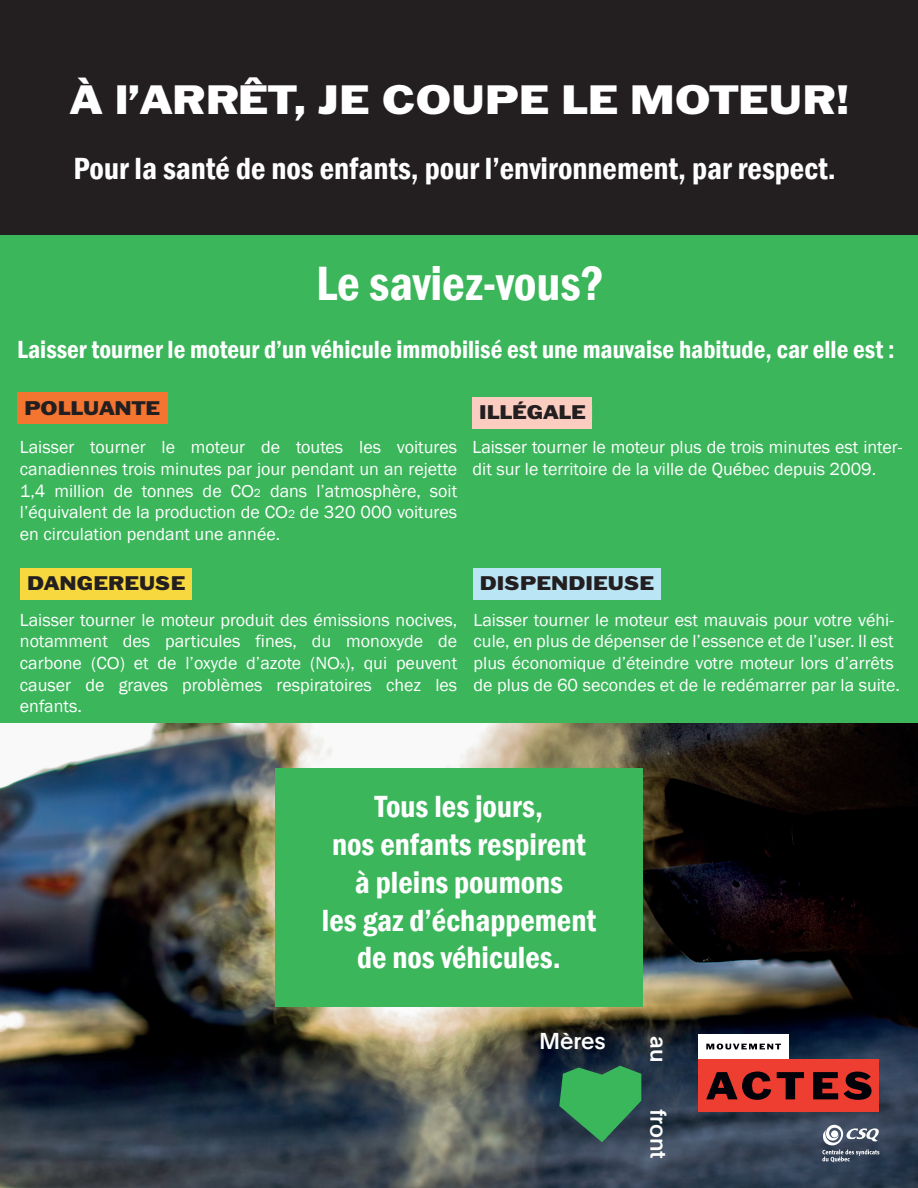
<style>
.page{position:relative;width:918px;height:1188px;background:#fff}
.page>*{position:absolute;margin:0;border:0;box-sizing:border-box;transform-origin:0 0}
.t1{font:600 condensed 49.5px "Franklin Gothic";color:#fff}
.t2{font:expanded 40.5px "Franklin ATFBQ";letter-spacing:.02em;color:#fff}
.t3{font:600 condensed 31.5px/37.8px "Franklin Gothic";color:#fff;text-align:center}
.t4{font:600 condensed 25.5px "Franklin Gothic";color:#fff}
.t5{font:500 22.35px "Plain";color:#fff}
.t6{font:expanded 19.5px "Franklin ATFBQ";letter-spacing:.02em;color:#231f20}
.t7{font:expanded 19.5px "Franklin ATFBQ";color:#231f20}
.t8{font:18px/21.6px "Franklin Gothic";color:#fff;text-align:justify}
.s1{color:#f37530}
.s2{color:#facdc0}
.s3{font-family:"Arial";font-size:16.5px}
.s4{font-size:12px}
.s5{color:#f8d83f}
.s6{color:#bae5f5}
.s7{color:#3bb65b}
</style>
<div class="page">
<img style="left:1px;top:722px;width:917px;height:466px">
<div style="left:0;top:0;width:918px;height:722px;background:#3bb65b"></div>
<div style="left:17px;top:393px;width:151px;height:31px;background:#f37530"></div>
<div style="left:473px;top:397px;width:119px;height:31px;background:#facdc0"></div>
<div style="left:20px;top:568px;width:172px;height:32px;background:#f8d83f"></div>
<div style="left:473px;top:568px;width:187px;height:32px;background:#bae5f5"></div>
<div style="left:275px;top:769px;width:368px;height:238px;background:#3bb65b"></div>
<div style="left:0;top:0;width:918px;height:235px;background:#231f20"></div>
<svg style="left:822px;top:1125px;width:57px;height:37px"></svg>
<div style="left:698px;top:1034px;width:91px;height:25px;background:#fff"></div>
<svg style="left:706px;top:1044px;width:75px;height:6px"></svg>
<div style="left:698px;top:1059px;width:181px;height:53px;background:#ee3e31"></div>
<svg style="left:706px;top:1072px;width:65px;height:28px"></svg>
<svg style="left:777px;top:1072px;width:27px;height:27px"></svg>
<svg style="left:813px;top:1072px;width:25px;height:27px"></svg>
<svg style="left:844px;top:1072px;width:28px;height:28px"></svg>
<svg style="left:559px;top:1066px;width:82px;height:76px"></svg>
<h2 class="t2" style="left:70px;top:75px;width:780px">À l’ARRÊT, JE COUPE LE MOTEUR!</h2>
<h3 class="t3" style="left:73px;top:149px;width:764px">Pour la santé de nos enfants, pour l’environnement, par respect.</h3>
<h1 class="t1" style="left:316px;top:251px;width:290px">Le saviez-vous?</h1>
<h3 class="t4" style="left:17px;top:332px;width:879px">Laisser tourner le moteur d’un véhicule immobilisé est une mauvaise habitude, car elle est :</h3>
<p class="t6" style="left:17px;top:396px;width:152px"><span class="s1">I</span>POLLUANTE<span class="s1">I</span></p>
<p class="t7" style="left:473px;top:400px;width:122px"><span class="s2">I</span>ILLÉGALE<span class="s2">I</span></p>
<p class="t8" style="left:20px;top:437px;width:439px">Laisser tourner le moteur de toutes les voitures canadiennes trois minutes par jour pendant un an rejette 1,4 million de tonnes de C<span class="s3">O</span><span class="s4">2</span> dans l’atmosphère, soit l’équivalent de la production de C<span class="s3">O</span><span class="s4">2</span> de 320 000 voitures en circulation pendant une année.</p>
<p class="t8" style="left:473px;top:437px;width:431px">Laisser tourner le moteur plus de trois minutes est inter&shy;dit sur le territoire de la ville de Québec depuis 2009.</p>
<p class="t6" style="left:20px;top:571px;width:174px"><span class="s5">I</span>DANGEREUSE<span class="s5">I</span></p>
<p class="t6" style="left:473px;top:571px;width:190px"><span class="s6">I</span>DISPENDIEUSE<span class="s6">I</span></p>
<p class="t8" style="left:20px;top:609px;width:439px">Laisser tourner le moteur produit des émissions nocives, notamment des particules fines, du monoxyde de carbone<span class="s7">o</span>(C<span class="s3">O</span>) et de l’oxyde d’azote (N<span class="s3">O</span><span class="s4">x</span>), qui peuvent causer de graves problèmes respiratoires chez les enfants.</p>
<p class="t8" style="left:474px;top:609px;width:428px;text-align:left">Laisser tourner le moteur est mauvais pour votre véhi&shy;cule, en plus de dépenser de l’essence et de l’user. Il est plus économique d’éteindre votre moteur lors d’arrêts de plus de 60 secondes et de le redémarrer par la suite.</p>
<h3 class="t3" style="left:322px;top:787px;width:276px">Tous les jours,<br>nos enfants respirent à pleins poumons<br>les gaz d’échappement de nos véhicules.</h3>
<p class="t5" style="left:539px;top:1028px;width:68px">Mères</p>
<p class="t5" style="left:671px;top:1036px;width:28px;rotate:90deg">au</p>
<p class="t5" style="left:671px;top:1109px;width:52px;rotate:90deg">front</p>
</div>
